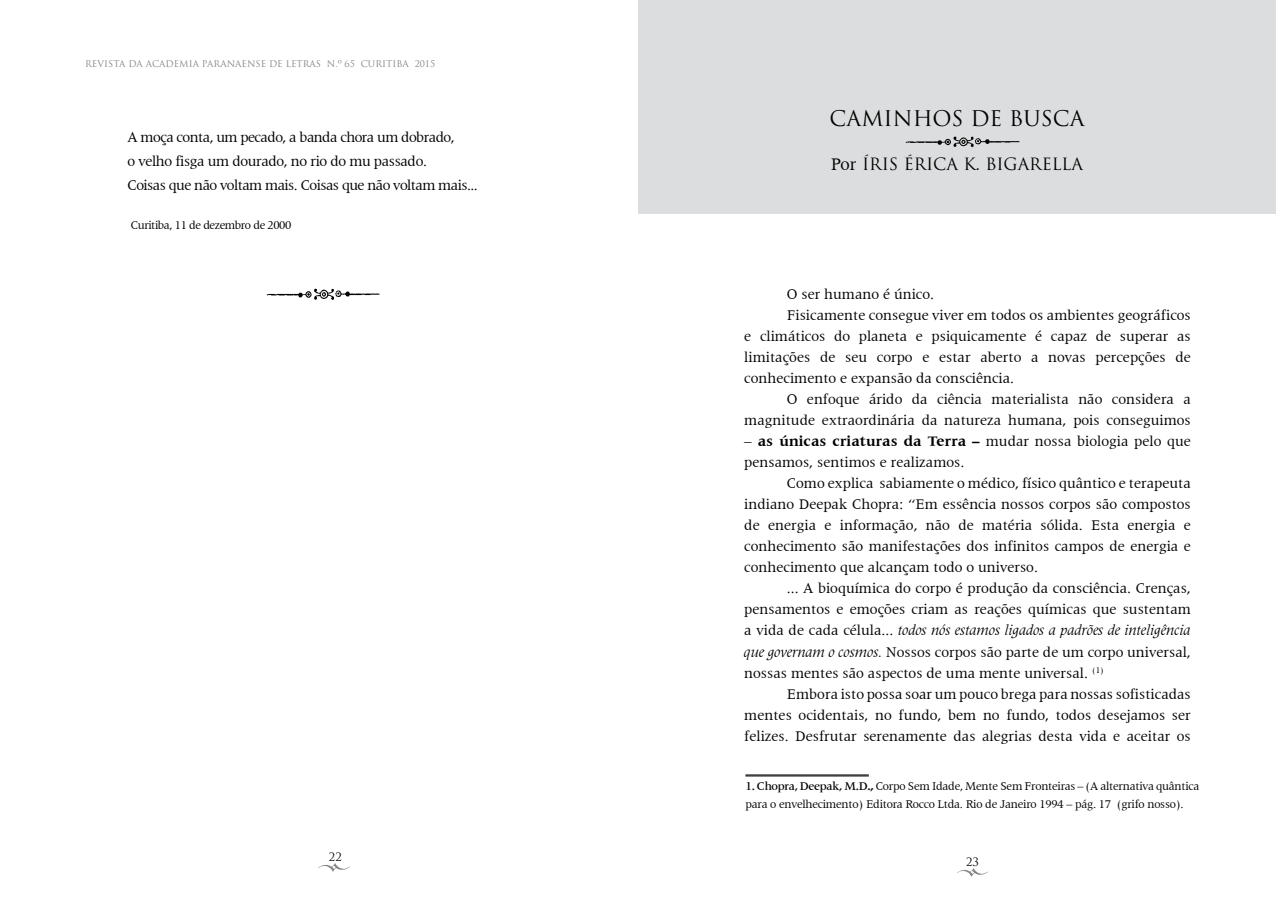
<style>
.page{position:relative;width:1276px;height:915px;background:#fff}
.page>*{position:absolute;margin:0;border:0;box-sizing:border-box;transform-origin:0 0}
.t1{font:21px "Trajan Pro";color:#000}
.t2{font:16.5px "Trajan Pro";color:#000}
.t3{font:15px/21px "Latin 725 BT";color:#000;text-align:justify}
.t4{font:15px/24px "Latin 725 BT";letter-spacing:-.035em;color:#000}
.t5{font:12px/18px "Latin 725 BT";letter-spacing:-.02em;color:#000}
.t6{font:11.25px "Trajan Pro";color:#000}
.t7{font:9px "Trajan Pro";color:#808284}
.s1{font-family:"Latin 725 BT";font-size:18px}
.s2{font-weight:700}
.s3{font-style:italic}
.s4{font-weight:500}
</style>
<div class="page">
<img style="left:319px;top:863px;width:30px;height:8px">
<img style="left:958px;top:868px;width:29px;height:7px">
<div style="left:638px;top:0;width:638px;height:213px;background:#dcddde"></div>
<img style="left:905px;top:136px;width:115px;height:12px">
<hr style="left:745px;top:774px;width:124px;height:1px;background:#000">
<hr style="left:745px;top:775px;width:124px;height:1px;background:#000">
<img style="left:266px;top:288px;width:114px;height:12px">
<p class="t7" style="left:85px;top:58px;width:352px">REVISTA DA ACADEMIA PARANAENSE DE LETRAS N.º 65 CURITIBA 2015</p>
<p class="t4" style="left:128px;top:125px;width:352px">A moça conta, um pecado, a banda chora um dobrado,<br>o velho fisga um dourado, no rio do mu passado.<br>Coisas que não voltam mais. Coisas que não voltam mais...</p>
<p class="t5" style="left:131px;top:216px;width:162px">Curitiba, 11 de dezembro de 2000</p>
<p class="t6" style="left:329px;top:849px;width:14px">22</p>
<h1 class="t1" style="left:829px;top:105px;width:257px">CAMINHOS DE BUSCA</h1>
<p class="t2" style="left:831px;top:154px;width:254px"><span class="s1">Por</span> ÍRIS ÉRICA K. BIGARELLA</p>
<p class="t3" style="left:787px;top:284px;width:149px">O ser humano é único.</p>
<p class="t3" style="left:787px;top:305px;width:405px">Fisicamente consegue viver em todos os ambientes geográficos</p>
<p class="t3" style="left:744px;top:326px;width:448px">e climáticos do planeta e psiquicamente é capaz de superar as</p>
<p class="t3" style="left:744px;top:347px;width:448px">limitações de seu corpo e estar aberto a novas percepções de</p>
<p class="t3" style="left:744px;top:368px;width:271px">conhecimento e expansão da consciência.</p>
<p class="t3" style="left:787px;top:389px;width:405px">O enfoque árido da ciência materialista não considera a</p>
<p class="t3" style="left:744px;top:410px;width:448px">magnitude extraordinária da natureza humana, pois conseguimos</p>
<p class="t3" style="left:744px;top:431px;width:448px">– <span class="s2">as únicas criaturas da Terra –</span> mudar nossa biologia pelo que pensamos, sentimos e realizamos.</p>
<p class="t3" style="left:744px;top:473px;width:448px;text-indent:43px">Como explica sabiamente o médico, físico quântico e terapeuta indiano Deepak Chopra: “Em essência nossos corpos são compostos de energia e informação, não de matéria sólida. Esta energia e conhecimento são manifestações dos infinitos campos de energia e conhecimento que alcançam todo o universo.</p>
<p class="t3" style="left:744px;top:578px;width:448px;text-indent:43px">... A bioquímica do corpo é produção da consciência. Crenças, pensamentos e emoções criam as reações químicas que sustentam a vida de cada célula... <span class="s3">todos nós estamos ligados a padrões de inteligência que governam o cosmos.</span> Nossos corpos são parte de um corpo universal, nossas mentes são aspectos de uma mente universal. <sup>(1)</sup></p>
<p class="t3" style="left:744px;top:683px;width:448px;text-indent:43px">Embora isto possa soar um pouco brega para nossas sofisticadas mentes ocidentais, no fundo, bem no fundo, todos desejamos ser felizes. Desfrutar serenamente das alegrias desta vida e aceitar os</p>
<p class="t5" style="left:745px;top:777px;width:455px"><span class="s4">1. Chopra, Deepak, M.D</span><span class="s2">.,</span> Corpo Sem Idade, Mente Sem Fronteiras – (A alternativa quântica para o envelhecimento) Editora Rocco Ltda. Rio de Janeiro 1994 – pág. 17 (grifo nosso).</p>
<p class="t6" style="left:966px;top:854px;width:14px">23</p>
</div>
